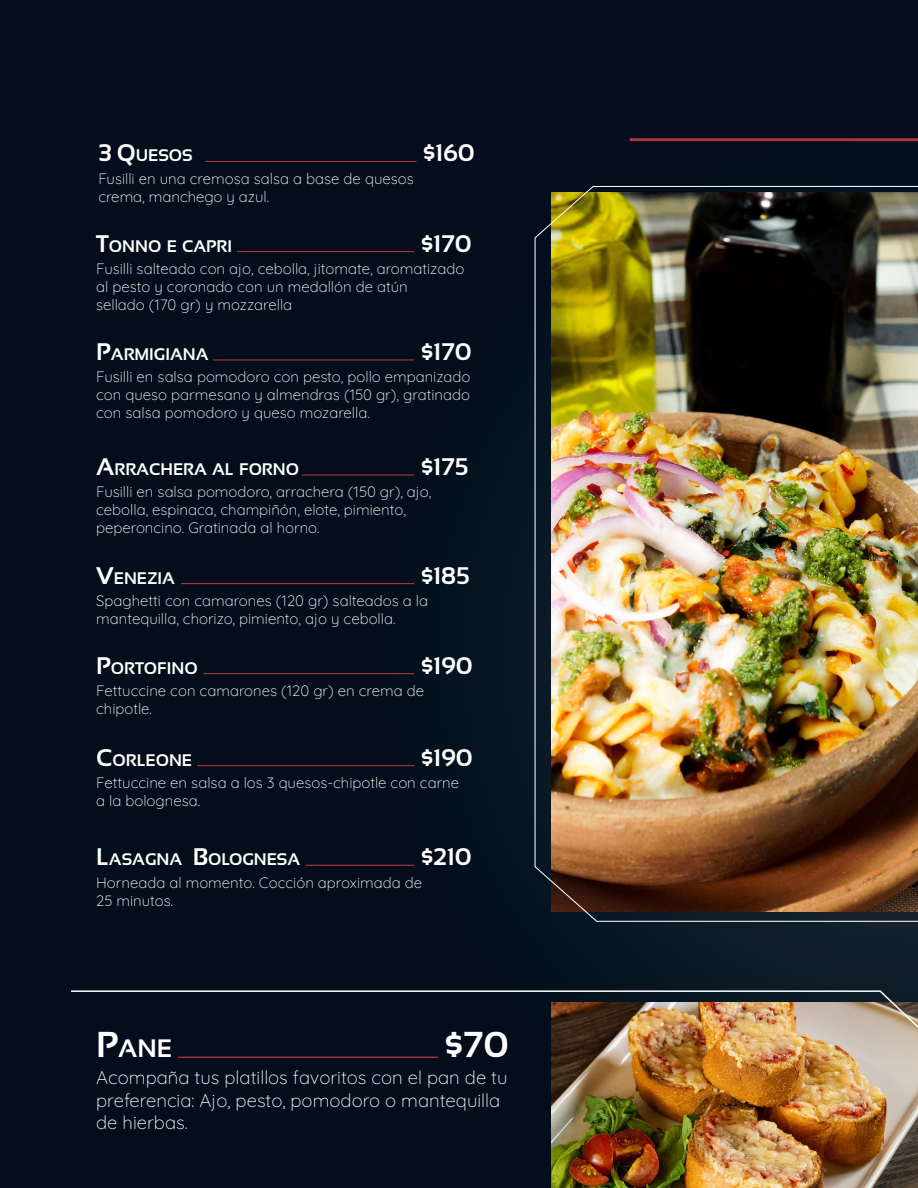
<style>
.page{position:relative;width:918px;height:1188px;background:#030d1b}
.page>*{position:absolute;margin:0;border:0;box-sizing:border-box;transform-origin:0 0}
.t1{font:700 36px "Sansation";color:#fff}
.t2{font:700 25.2px "Sansation";color:#fff}
.t3{font:700 24px "Sansation";color:#fff}
.t4{font:300 18.6px/22.2px "Quicksand";color:#fff}
.t5{font:700 16.8px "Sansation";color:#fff}
.t6{font:300 15px/18px "Quicksand";color:#fff}
.s1{font-size:24px}
.s2{font-size:36px}
</style>
<div class="page">
<img style="left:551px;top:1030px;width:367px;height:158px">
<hr style="left:178px;top:1057px;width:260px;height:1px;background:#a8373d">
<hr style="left:237px;top:251px;width:177px;height:1px;background:#a8373d">
<hr style="left:213px;top:359px;width:201px;height:2px;background:#a8373d">
<hr style="left:205px;top:161px;width:211px;height:1px;background:#a8373d">
<hr style="left:302px;top:474px;width:112px;height:2px;background:#a8373d">
<hr style="left:181px;top:583px;width:233px;height:1px;background:#a8373d">
<hr style="left:203px;top:673px;width:211px;height:1px;background:#a8373d">
<hr style="left:197px;top:765px;width:217px;height:1px;background:#a8373d">
<hr style="left:306px;top:865px;width:108px;height:1px;background:#a8373d">
<svg style="left:71px;top:990px;width:847px;height:40px"></svg>
<hr style="left:630px;top:138px;width:288px;height:3px;background:#a8373d">
<img style="left:534px;top:185px;width:384px;height:737px">
<p class="t5" style="left:98px;top:146px;width:96px"><span class="s1">3 Q</span>UESOS</p>
<h3 class="t3" style="left:423px;top:140px;width:53px">$160</h3>
<p class="t6" style="left:98px;top:168px;width:317px">Fusilli en una cremosa salsa a base de quesos crema, manchego y azul.</p>
<p class="t5" style="left:96px;top:236px;width:137px"><span class="s1">T</span>ONNO E CAPRI</p>
<h3 class="t3" style="left:421px;top:230px;width:52px">$170</h3>
<p class="t6" style="left:96px;top:258px;width:370px">Fusilli salteado con ajo, cebolla, jitomate, aromatizado al pesto y coronado con un medallón de atún<br>sellado (170 gr) y mozzarella</p>
<p class="t5" style="left:96px;top:345px;width:114px"><span class="s1">P</span>ARMIGIANA</p>
<h3 class="t3" style="left:421px;top:338px;width:52px">$170</h3>
<p class="t6" style="left:96px;top:367px;width:376px;text-align:justify">Fusilli en salsa pomodoro con pesto, pollo empanizado con queso parmesano y almendras (150 gr), gratinado con salsa pomodoro y queso mozarella.</p>
<p class="t5" style="left:96px;top:460px;width:204px"><span class="s1">A</span>RRACHERA AL FORNO</p>
<h3 class="t3" style="left:421px;top:453px;width:49px">$175</h3>
<p class="t6" style="left:96px;top:482px;width:337px">Fusilli en salsa pomodoro, arrachera (150 gr), ajo, cebolla, espinaca, champiñón, elote, pimiento, peperoncino. Gratinada al horno.</p>
<p class="t5" style="left:96px;top:568px;width:80px"><span class="s1">V</span>ENEZIA</p>
<h3 class="t3" style="left:421px;top:562px;width:50px">$185</h3>
<p class="t6" style="left:96px;top:590px;width:334px">Spaghetti con camarones (120 gr) salteados a la mantequilla, chorizo, pimiento, ajo y cebolla.</p>
<p class="t5" style="left:96px;top:658px;width:103px"><span class="s1">P</span>ORTOFINO</p>
<h3 class="t3" style="left:421px;top:652px;width:53px">$190</h3>
<p class="t6" style="left:96px;top:680px;width:329px">Fettuccine con camarones (120 gr) en crema de chipotle.</p>
<p class="t5" style="left:96px;top:750px;width:97px"><span class="s1">C</span>ORLEONE</p>
<h3 class="t3" style="left:421px;top:744px;width:53px">$190</h3>
<p class="t6" style="left:96px;top:772px;width:364px">Fettuccine en salsa a los 3 quesos-chipotle con carne a la bolognesa.</p>
<p class="t5" style="left:96px;top:850px;width:206px"><span class="s1">L</span>ASAGNA <span class="s1">B</span>OLOGNESA</p>
<h3 class="t3" style="left:421px;top:844px;width:52px">$210</h3>
<p class="t6" style="left:96px;top:872px;width:327px">Horneada al momento. Cocción aproximada de<br>25 minutos.</p>
<h2 class="t2" style="left:96px;top:1034px;width:77px"><span class="s2">P</span>ANE</h2>
<h1 class="t1" style="left:445px;top:1025px;width:65px">$70</h1>
<p class="t4" style="left:96px;top:1065px;width:413px">Acompaña tus platillos favoritos con el pan de tu preferencia: Ajo, pesto, pomodoro o mantequilla de hierbas.</p>
</div>
